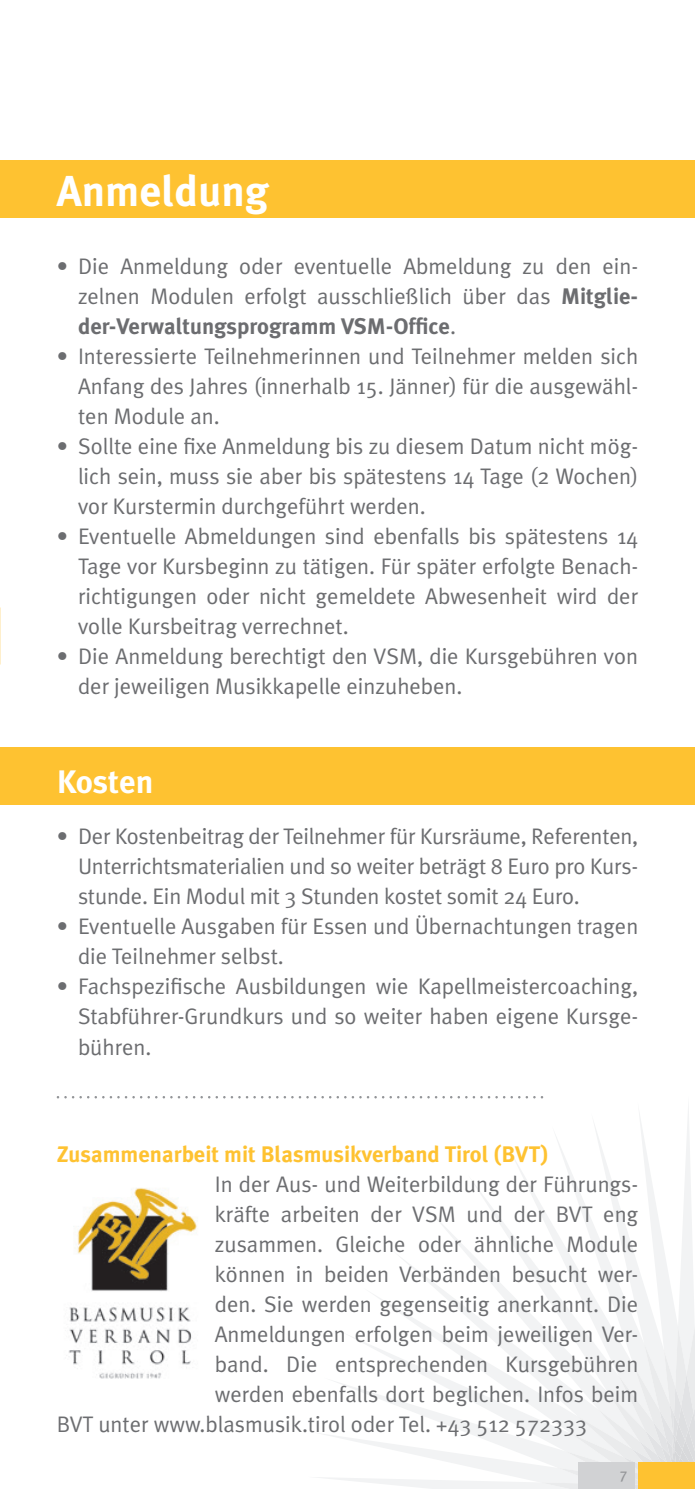
<style>
.page{position:relative;width:695px;height:1489px;background:#fff}
.page>*{position:absolute;margin:0;border:0;box-sizing:border-box;transform-origin:0 0}
.t1{font:700 43.25px "Meta Plus";color:#fff}
.t2{font:700 32.5px "Meta Plus";color:#fff}
.t3{font:22.5px/30px "Meta Plus Normal";color:#6c6d70;text-align:justify}
.t4{font:700 22.5px "Meta Plus";color:#fec231}
.t5{font:700 22.5px "Meta Plus";color:#6c6d70}
.t6{font:14.75px "Meta Plus";color:#939598}
.s1{font-family:"Meta Plus";font-weight:700}
.s2{font-family:"Meta Plus Normal";font-weight:400}
</style>
<div class="page">
<div style="left:0;top:747px;width:694px;height:57px;background:#fec231"></div>
<div style="left:0;top:160px;width:694px;height:57px;background:#fec231"></div>
<svg style="left:57px;top:1096px;width:638px;height:392px"></svg>
<img style="left:57px;top:1180px;width:143px;height:203px">
<h1 class="t1" style="left:57px;top:166px;width:213px">Anmeldung</h1>
<p class="t3" style="left:57px;top:250px;width:583px;text-align:right">• Die Anmeldung oder eventuelle Abmeldung zu den ein&shy;zelnen Modulen erfolgt ausschließlich über das <span class="s1">Mitglie-</span></p>
<p class="t5" style="left:78px;top:313px;width:379px">der-Verwaltungsprogramm VSM-Office<span class="s2">.</span></p>
<p class="t3" style="left:78px;top:340px;width:561px;text-indent:-21px">• Interessierte Teilnehmerinnen und Teilnehmer melden sich Anfang des Jahres (innerhalb 15. Jänner) für die ausgewähl&shy;ten Module an.</p>
<p class="t3" style="left:78px;top:430px;width:561px;text-indent:-21px">• Sollte eine fixe Anmeldung bis zu diesem Datum nicht mög&shy;lich sein, muss sie aber bis spätestens 14 Tage (2 Wochen) vor Kurstermin durchgeführt werden.</p>
<p class="t3" style="left:78px;top:520px;width:561px;text-indent:-21px">• Eventuelle Abmeldungen sind ebenfalls bis spätestens 14<br>Tage vor Kursbeginn zu tätigen. Für später erfolgte Benach&shy;richtigungen oder nicht gemeldete Abwesenheit wird der volle Kursbeitrag verrechnet.</p>
<p class="t3" style="left:78px;top:640px;width:561px;text-indent:-21px">• Die Anmeldung berechtigt den VSM, die Kursgebühren von der jeweiligen Musikkapelle einzuheben.</p>
<h2 class="t2" style="left:57px;top:763px;width:98px">Kosten</h2>
<p class="t3" style="left:78px;top:821px;width:561px;text-indent:-21px">• Der Kostenbeitrag der Teilnehmer für Kursräume, Referenten, Unterrichtsmaterialien und so weiter beträgt 8 Euro pro Kurs&shy;stunde. Ein Modul mit 3 Stunden kostet somit 24 Euro.</p>
<p class="t3" style="left:78px;top:911px;width:561px;text-indent:-21px">• Eventuelle Ausgaben für Essen und Übernachtungen tragen die Teilnehmer selbst.</p>
<p class="t3" style="left:78px;top:971px;width:561px;text-indent:-21px">• Fachspezifische Ausbildungen wie Kapellmeistercoaching, Stabführer-Grundkurs und so weiter haben eigene Kursge&shy;bühren.</p>
<p class="t4" style="left:57px;top:1141px;width:493px">Zusammenarbeit mit Blasmusikverband Tirol (BVT)</p>
<p class="t3" style="left:215px;top:1168px;width:425px">In der Aus- und Weiterbildung der Führungs-</p>
<p class="t3" style="left:215px;top:1198px;width:425px">kräfte arbeiten der VSM und der BVT eng</p>
<p class="t3" style="left:215px;top:1228px;width:425px">zusammen. Gleiche oder ähnliche Module</p>
<p class="t3" style="left:215px;top:1258px;width:425px">können in beiden Verbänden besucht wer-</p>
<p class="t3" style="left:215px;top:1288px;width:425px">den. Sie werden gegenseitig anerkannt. Die</p>
<p class="t3" style="left:215px;top:1318px;width:425px">Anmeldungen erfolgen beim jeweiligen Ver-</p>
<p class="t3" style="left:215px;top:1348px;width:425px">band. Die entsprechenden Kursgebühren</p>
<p class="t3" style="left:215px;top:1378px;width:425px">werden ebenfalls dort beglichen. Infos beim</p>
<p class="t3" style="left:57px;top:1408px;width:532px">BVT unter www.blasmusik.tirol oder Tel. +43 512 572333</p>
<p class="t6" style="left:619px;top:1465px;width:9px">7</p>
</div>
